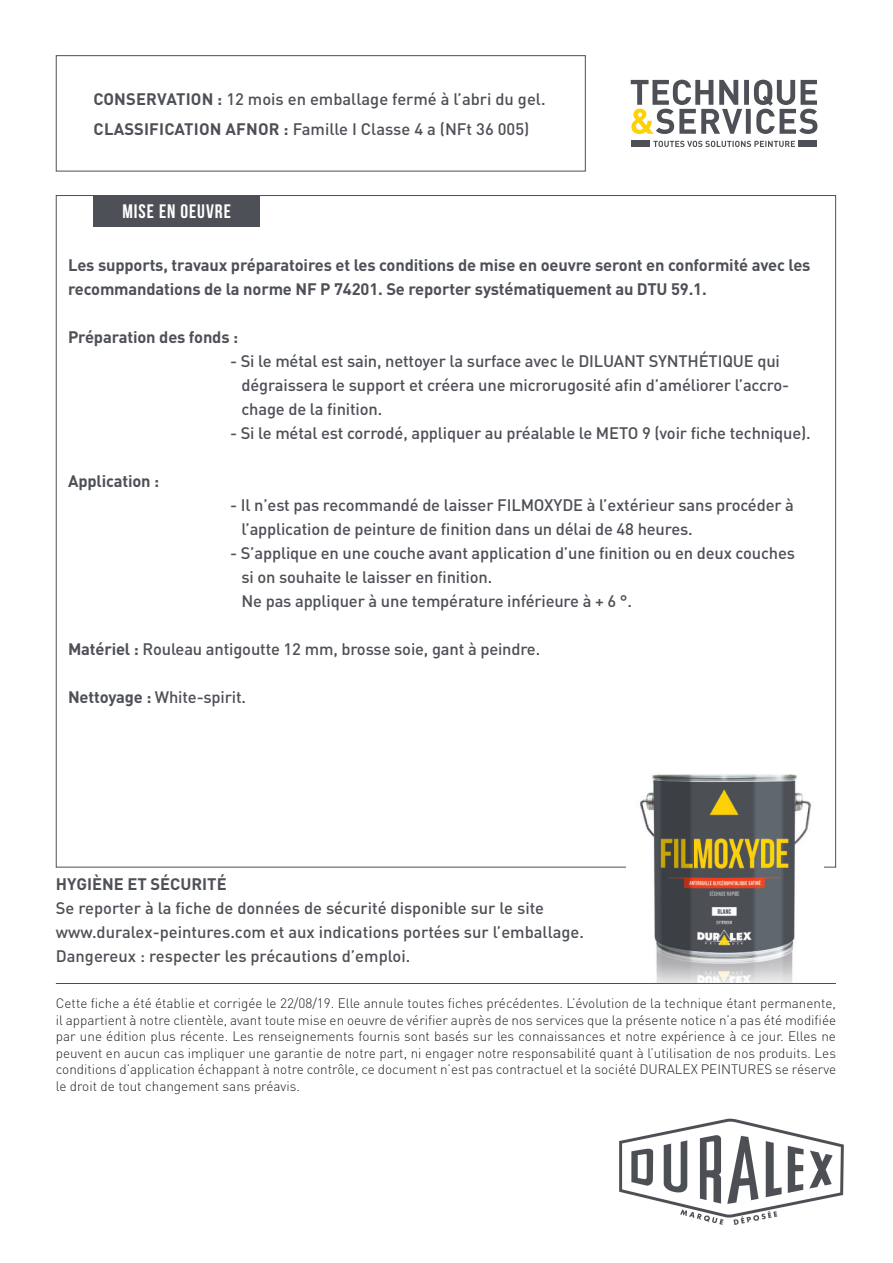
<style>
.page{position:relative;width:893px;height:1263px;background:#fff}
.page>*{position:absolute;margin:0;border:0;box-sizing:border-box;transform-origin:0 0}
.t1{font:19.5px "Bebas Neue";letter-spacing:.05em;color:#fff}
.t2{font:500 16.5px/24px "DINOT";letter-spacing:-.01em;color:#4d5056}
.t3{font:700 16.5px/24px "DINOT";letter-spacing:-.01em;color:#4d5056}
.t4{font:300 13.5px/16.5px "DINOT";color:#231f20;text-align:justify}
.s1{font-weight:700}
</style>
<div class="page">
<div style="left:94px;top:195px;width:166px;height:31px;background:#4d5056"></div>
<div style="left:56px;top:55px;width:530px;height:116px;border:1px solid #4d5056"></div>
<svg style="left:653px;top:141px;width:142px;height:6px"></svg>
<svg style="left:631px;top:80px;width:186px;height:54px"></svg>
<div style="left:631px;top:140px;width:19px;height:7px;background:#4d5056"></div>
<div style="left:798px;top:140px;width:19px;height:7px;background:#4d5056"></div>
<img style="left:640px;top:774px;width:171px;height:209px">
<hr style="left:56px;top:983px;width:780px;height:1px;background:#4d5056">
<img style="left:619px;top:1118px;width:225px;height:107px">
<p class="t2" style="left:94px;top:86px;width:453px"><span class="s1">CONSERVATION :</span> 12 mois en emballage fermé à l’abri du gel.</p>
<p class="t2" style="left:94px;top:116px;width:437px"><span class="s1">CLASSIFICATION AFNOR :</span> Famille I Classe 4 a (NFt 36 005)</p>
<p class="t1" style="left:122px;top:201px;width:110px">MISE EN OEUVRE</p>
<p class="t3" style="left:68px;top:252px;width:744px">Les supports, travaux préparatoires et les conditions de mise en oeuvre seront en conformité avec les recommandations de la norme NF P 74201. Se reporter systématiquement au DTU 59.1.</p>
<p class="t3" style="left:68px;top:324px;width:172px">Préparation des fonds :</p>
<p class="t2" style="left:230px;top:348px;width:551px">- Si le métal est sain, nettoyer la surface avec le DILUANT SYNTHÉTIQUE qui</p>
<p class="t2" style="left:241px;top:372px;width:549px">dégraissera le support et créera une microrugosité afin d’améliorer l’accro&shy;chage de la finition.</p>
<p class="t2" style="left:230px;top:420px;width:582px">- Si le métal est corrodé, appliquer au préalable le METO 9 (voir fiche technique).</p>
<p class="t3" style="left:68px;top:468px;width:93px">Application :</p>
<p class="t2" style="left:230px;top:492px;width:565px">- Il n’est pas recommandé de laisser FILMOXYDE à l’extérieur sans procéder à</p>
<p class="t2" style="left:241px;top:516px;width:453px">l’application de peinture de finition dans un délai de 48 heures.</p>
<p class="t2" style="left:230px;top:540px;width:566px">- S’applique en une couche avant application d’une finition ou en deux couches</p>
<p class="t2" style="left:241px;top:564px;width:252px">si on souhaite le laisser en finition.</p>
<p class="t2" style="left:241px;top:588px;width:392px">Ne pas appliquer à une température inférieure à + 6 °.</p>
<p class="t2" style="left:68px;top:636px;width:474px"><span class="s1">Matériel :</span> Rouleau antigoutte 12 mm, brosse soie, gant à peindre.</p>
<p class="t2" style="left:68px;top:684px;width:180px"><span class="s1">Nettoyage :</span> White-spirit.</p>
<p class="t2" style="left:56px;top:872px;width:490px"><span class="s1">HYGIÈNE ET SÉCURITÉ<br></span>Se reporter à la fiche de données de sécurité disponible sur le site</p>
<p class="t2" style="left:56px;top:920px;width:530px">www.duralex-peintures.com et aux indications portées sur l’emballage.</p>
<p class="t2" style="left:56px;top:944px;width:356px">Dangereux : respecter les précautions d’emploi.</p>
<p class="t4" style="left:56px;top:994px;width:782px">Cette fiche a été établie et corrigée le 22/08/19. Elle annule toutes fiches précédentes. L’évolution de la technique étant permanente,</p>
<p class="t4" style="left:56px;top:1011px;width:782px">il appartient à notre clientèle, avant toute mise en oeuvre de vérifier auprès de nos services que la présente notice n’a pas été modifiée par une édition plus récente. Les renseignements fournis sont basés sur les connaissances et notre expérience à ce jour. Elles ne peuvent en aucun cas impliquer une garantie de notre part, ni engager notre responsabilité quant à l’utilisation de nos produits. Les conditions d’application échappant à notre contrôle, ce document n’est pas contractuel et la société DURALEX PEINTURES se réserve le droit de tout changement sans préavis.</p>
</div>
